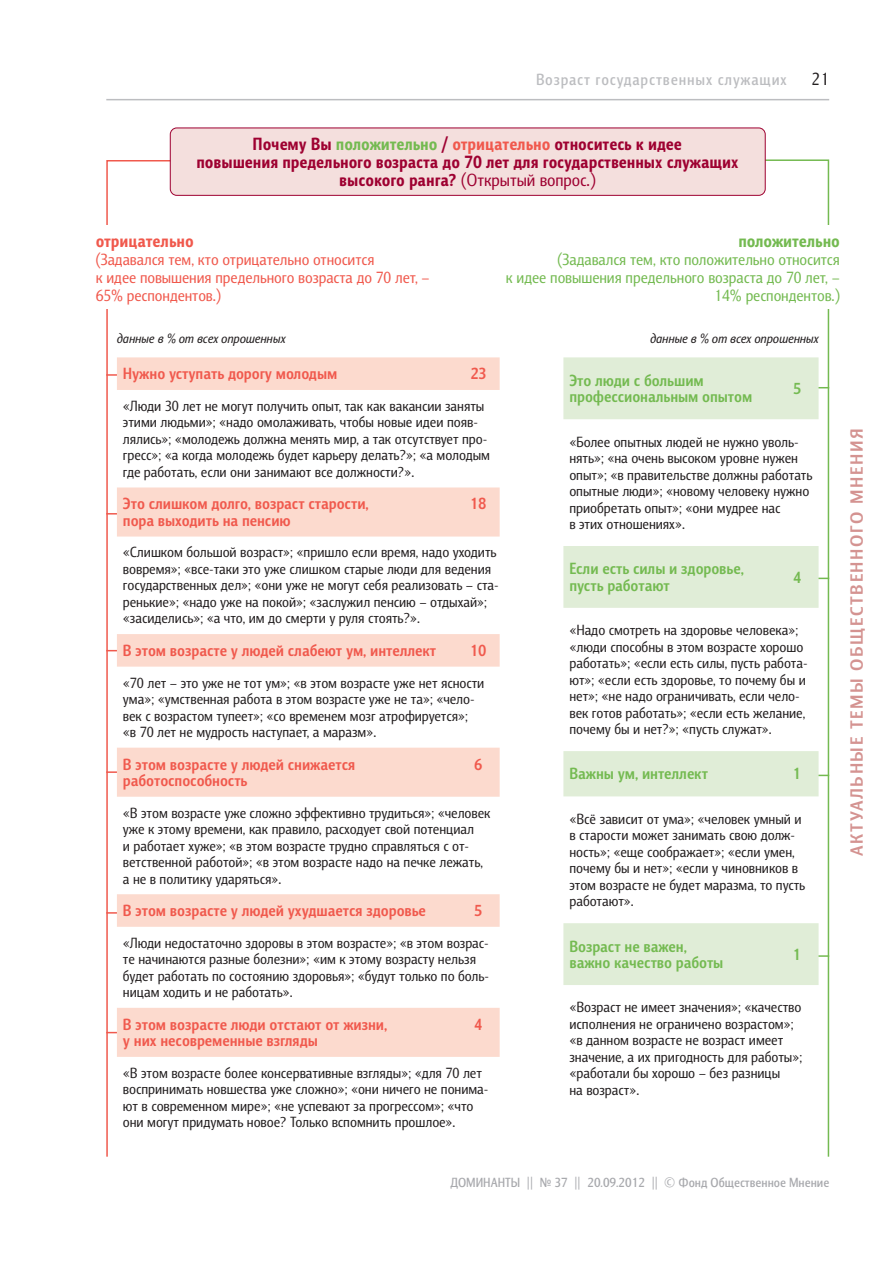
<style>
.page{position:relative;width:893px;height:1263px;background:#fff}
.page>*{position:absolute;margin:0;border:0;box-sizing:border-box;transform-origin:0 0}
.D_vopros{font:800 18px/18px "Barnaul Grotesk";color:#9e0131;text-align:center}
.D_z-2_new{font:700 18px "Barnaul Grotesk";letter-spacing:.085em;color:#d49391;scale:1.1 1}
.D_vopros-2{font:800 18px "Barnaul Grotesk";color:#f0594d}
.D_vopros-3{font:800 18px "Barnaul Grotesk";color:#74ba51}
.t1{font:18px "Barnaul Grotesk";color:#231f20}
.событие{font:700 16.5px/16.5px "Barnaul Grotesk";color:#f0594d}
.событие-2{font:700 16.5px/16.5px "Barnaul Grotesk";color:#74ba51}
.D_vopros-4{font:16.5px/18px "Barnaul Grotesk";color:#f0594d}
.D_vopros-5{font:16.5px/18px "Barnaul Grotesk";color:#74ba51;text-align:right}
.D_top{font:500 16.5px "Barnaul Grotesk";letter-spacing:.05em;color:#bcbdc0}
.табл_текст{font:15px/16.5px "Barnaul Grotesk";color:#231f20}
.t2{font:500 13.5px "Barnaul Grotesk";color:#a8a9ad}
.D_procent{font:italic 13.5px "Barnaul Grotesk";color:#231f20}
.s1{color:#74ba51}
.s2{color:#f0594d}
.s3{font-weight:400}
</style>
<div class="page">
<hr style="left:106px;top:99px;width:723px;height:1px;background:#bcbdc0">
<svg style="left:106px;top:159px;width:65px;height:998px"></svg>
<svg style="left:763px;top:159px;width:67px;height:998px"></svg>
<div style="left:170px;top:128px;width:595px;height:67px;background:#f4dfdd;border-radius:7px"></div>
<div style="left:170px;top:128px;width:596px;height:68px;border:1px solid #9e0131;border-radius:7px"></div>
<div style="left:96px;top:226px;width:350px;height:83px;background:#fff"></div>
<div style="left:483px;top:226px;width:357px;height:83px;background:#fff"></div>
<svg style="left:563px;top:357px;width:256px;height:628px"></svg>
<svg style="left:117px;top:357px;width:383px;height:700px"></svg>
<p class="D_top" style="left:536px;top:70px;width:252px">Возраст государственных служащих</p>
<p class="D_vopros" style="left:196px;top:134px;width:544px">Почему Вы <span class="s1">положительно</span> / <span class="s2">отрицательно</span> относитесь к идее<br>повышения предельного возраста до 70 лет для государственных служащих высокого ранга? <span class="s3">(Открытый вопрос.)</span></p>
<p class="t1" style="left:811px;top:69px;width:19px">21</p>
<p class="D_vopros-2" style="left:96px;top:230px;width:99px">отрицательно</p>
<p class="D_vopros-4" style="left:96px;top:250px;width:335px">(Задавался тем, кто отрицательно относится<br>к идее повышения предельного возраста до 70 лет, –<br>65% респондентов.)</p>
<p class="D_procent" style="left:117px;top:331px;width:170px">данные в % от всех опрошенных</p>
<p class="событие" style="left:123px;top:365px;width:216px">Нужно уступать дорогу молодым</p>
<p class="событие" style="left:471px;top:365px;width:17px">23</p>
<p class="табл_текст" style="left:123px;top:397px;width:369px">«Люди 30 лет не могут получить опыт, так как вакансии заняты этими людьми»; «надо омолаживать, чтобы новые идеи появ&shy;лялись»; «молодежь должна менять мир, а так отсутствует про&shy;гресс»; «а когда молодежь будет карьеру делать?»; «а молодым где работать, если они занимают все должности?».</p>
<p class="событие" style="left:123px;top:495px;width:247px">Это слишком долго, возраст старости, пора выходить на пенсию</p>
<p class="событие" style="left:471px;top:495px;width:17px">18</p>
<p class="табл_текст" style="left:123px;top:544px;width:377px">«Слишком большой возраст»; «пришло если время, надо уходить вовремя»; «все-таки это уже слишком старые люди для ведения государственных дел»; «они уже не могут себя реализовать – ста&shy;ренькие»; «надо уже на покой»; «заслужил пенсию – отдыхай»; «засиделись»; «а что, им до смерти у руля стоять?».</p>
<p class="событие" style="left:123px;top:642px;width:315px">В этом возрасте у людей слабеют ум, интеллект</p>
<p class="событие" style="left:471px;top:642px;width:17px">10</p>
<p class="табл_текст" style="left:123px;top:674px;width:363px">«70 лет – это уже не тот ум»; «в этом возрасте уже нет ясности ума»; «умственная работа в этом возрасте уже не та»; «чело&shy;век с возрастом тупеет»; «со временем мозг атрофируется»; «в 70 лет не мудрость наступает, а маразм».</p>
<p class="событие" style="left:123px;top:755px;width:234px">В этом возрасте у людей снижается работоспособность</p>
<p class="событие" style="left:475px;top:755px;width:9px">6</p>
<p class="табл_текст" style="left:123px;top:804px;width:369px">«В этом возрасте уже сложно эффективно трудиться»; «человек уже к этому времени, как правило, расходует свой потенциал<br>и работает хуже»; «в этом возрасте трудно справляться с от&shy;ветственной работой»; «в этом возрасте надо на печке лежать, а не в политику ударяться».</p>
<p class="событие" style="left:123px;top:902px;width:304px">В этом возрасте у людей ухудшается здоровье</p>
<p class="событие" style="left:475px;top:902px;width:9px">5</p>
<p class="табл_текст" style="left:123px;top:934px;width:367px">«Люди недостаточно здоровы в этом возрасте»; «в этом возрас&shy;те начинаются разные болезни»; «им к этому возрасту нельзя будет работать по состоянию здоровья»; «будут только по боль&shy;ницам ходить и не работать».</p>
<p class="событие" style="left:123px;top:1015px;width:266px">В этом возрасте люди отстают от жизни, у них несовременные взгляды</p>
<p class="событие" style="left:475px;top:1015px;width:9px">4</p>
<p class="табл_текст" style="left:123px;top:1064px;width:367px">«В этом возрасте более консервативные взгляды»; «для 70 лет воспринимать новшества уже сложно»; «они ничего не понима&shy;ют в современном мире»; «не успевают за прогрессом»; «что они могут придумать новое? Только вспомнить прошлое».</p>
<p class="D_vopros-3" style="left:738px;top:230px;width:103px">положительно</p>
<p class="D_vopros-5" style="left:506px;top:250px;width:335px">(Задавался тем, кто положительно относится<br>к идее повышения предельного возраста до 70 лет, –<br>14% респондентов.)</p>
<p class="D_procent" style="left:650px;top:331px;width:170px">данные в % от всех опрошенных</p>
<p class="событие-2" style="left:569px;top:372px;width:184px">Это люди с большим профессиональным опытом</p>
<p class="событие-2" style="left:793px;top:380px;width:9px">5</p>
<p class="табл_текст" style="left:569px;top:433px;width:245px">«Более опытных людей не нужно уволь&shy;нять»; «на очень высоком уровне нужен опыт»; «в правительстве должны работать опытные люди»; «новому человеку нужно приобретать опыт»; «они мудрее нас<br>в этих отношениях».</p>
<p class="событие-2" style="left:569px;top:560px;width:176px">Если есть силы и здоровье, пусть работают</p>
<p class="событие-2" style="left:793px;top:568px;width:9px">4</p>
<p class="табл_текст" style="left:569px;top:622px;width:240px">«Надо смотреть на здоровье человека»; «люди способны в этом возрасте хорошо работать»; «если есть силы, пусть работа&shy;ют»; «если есть здоровье, то почему бы и нет»; «не надо ограничивать, если чело&shy;век готов работать»; «если есть желание, почему бы и нет?»; «пусть служат».</p>
<p class="событие-2" style="left:569px;top:765px;width:140px">Важны ум, интеллект</p>
<p class="событие-2" style="left:793px;top:765px;width:9px">1</p>
<p class="табл_текст" style="left:569px;top:810px;width:237px">«Всё зависит от ума»; «человек умный и в старости может занимать свою долж&shy;ность»; «еще соображает»; «если умен, почему бы и нет»; «если у чиновников в этом возрасте не будет маразма, то пусть работают».</p>
<p class="событие-2" style="left:569px;top:937px;width:155px">Возраст не важен, важно качество работы</p>
<p class="событие-2" style="left:793px;top:946px;width:9px">1</p>
<p class="табл_текст" style="left:569px;top:999px;width:234px">«Возраст не имеет значения»; «качество исполнения не ограничено возрастом»; «в данном возрасте не возраст имеет значение, а их пригодность для работы»; «работали бы хорошо – без разницы<br>на возраст».</p>
<p class="D_z-2_new" style="left:846px;top:856px;width:390px;rotate:-90deg">Актуальные темы общественного мнения</p>
<p class="t2" style="left:450px;top:1175px;width:380px">ДОМИНАНТЫ || № 37 || 20.09.2012 || © Фонд Общественное Мнение</p>
</div>
